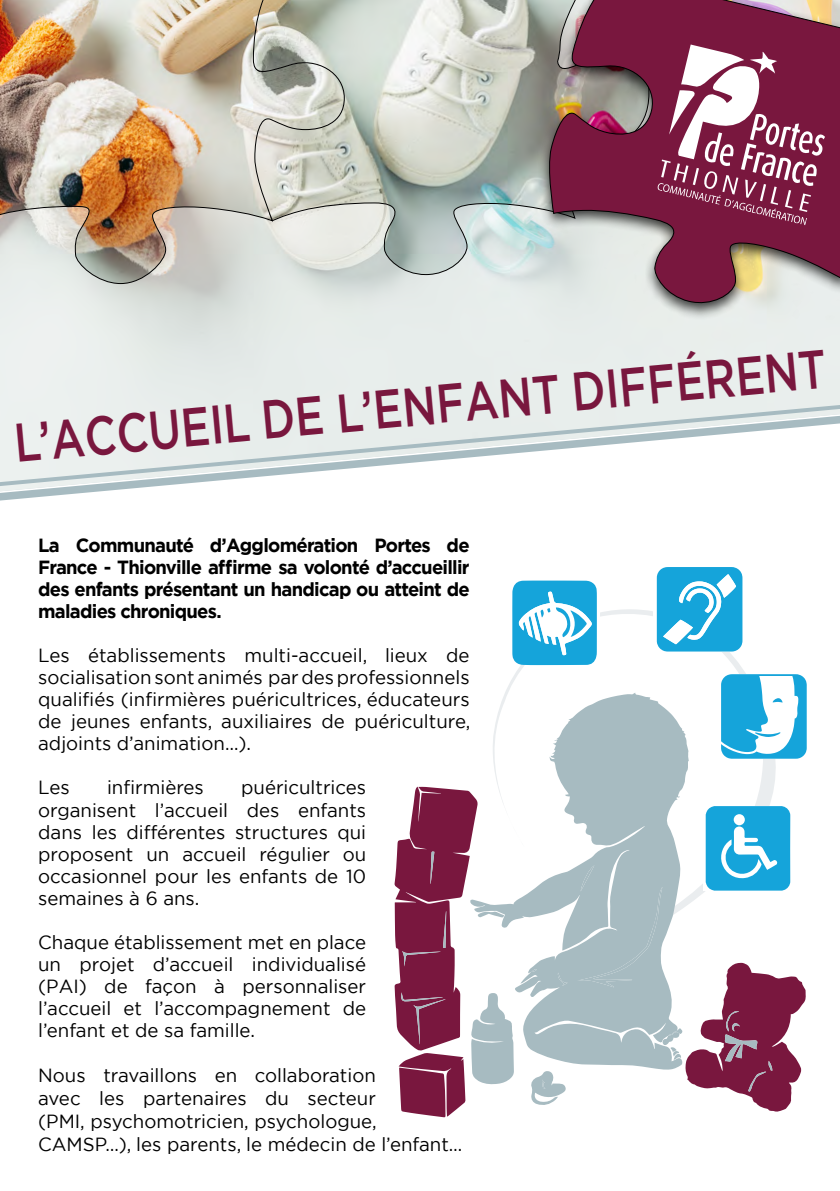
<style>
.page{position:relative;width:840px;height:1191px;background:#fff}
.page>*{position:absolute;margin:0;border:0;box-sizing:border-box;transform-origin:0 0}
.t1{font:500 54px "Gotham";color:#79173e;scale:.8 1}
.t2{font:19px/22px "Gotham";color:#000;text-align:justify}
.t3{font:700 19px/22.2px "Gotham";letter-spacing:-.04em;color:#000;text-align:justify}
</style>
<div class="page">
<svg style="left:0;top:486px;width:158px;height:14px"></svg>
<svg style="left:0;top:405px;width:839px;height:81px;fill:#e9eeed"></svg>
<img style="left:0;top:0;width:351px;height:284px">
<svg style="left:253px;top:0;width:284px;height:275px;background:#c6ccc4"></svg>
<div style="left:537px;top:0;width:302px;height:319px;background:#000;opacity:.75"></div>
<svg style="left:546px;top:0;width:293px;height:307px;background:#976172"></svg>
<svg style="left:656px;top:45px;width:168px;height:180px"></svg>
<svg style="left:505px;top:596px;width:295px;height:210px"></svg>
<svg style="left:596px;top:587px;width:3px;height:78px"></svg>
<svg style="left:512px;top:580px;width:84px;height:85px"></svg>
<div style="left:653px;top:567px;width:88px;height:84px;background:#fff"></div>
<svg style="left:656px;top:567px;width:85px;height:84px"></svg>
<div style="left:717px;top:674px;width:92px;height:84px;background:linear-gradient(to bottom,#fff,#fff)"></div>
<svg style="left:720px;top:674px;width:86px;height:84px"></svg>
<svg style="left:493px;top:692px;width:195px;height:378px"></svg>
<svg style="left:556px;top:972px;width:11px;height:13px"></svg>
<svg style="left:531px;top:969px;width:5px;height:3px"></svg>
<svg style="left:394px;top:786px;width:119px;height:331px"></svg>
<svg style="left:576px;top:806px;width:229px;height:306px"></svg>
<svg style="left:531px;top:1071px;width:34px;height:34px"></svg>
<h1 class="t1" style="left:11px;top:406px;width:1020px;rotate:-5deg">L’ACCUEIL DE L’ENFANT DIFFÉRENT</h1>
<p class="t3" style="left:38px;top:533px;width:433px">La Communauté d’Agglomération Portes de France - Thionville affirme sa volonté d’accueillir des enfants présentant un handicap ou atteint de maladies chroniques.</p>
<p class="t2" style="left:38px;top:644px;width:433px">Les établissements multi-accueil, lieux de socialisation sont animés par des professionnels qualifiés (infirmières puéricultrices, éducateurs de jeunes enfants, auxiliaires de puériculture, adjoints d’animation…).</p>
<p class="t2" style="left:38px;top:776px;width:33px">Les</p>
<p class="t2" style="left:107px;top:776px;width:98px">infirmières</p>
<p class="t2" style="left:38px;top:776px;width:329px;text-indent:203px">puéricultrices organisent l’accueil des enfants dans les différentes structures qui proposent un accueil régulier ou occasionnel pour les enfants de 10 semaines à 6 ans.</p>
<p class="t2" style="left:38px;top:930px;width:329px">Chaque établissement met en place un projet d’accueil individualisé (PAI) de façon à personnaliser l’accueil et l’accompagnement de l’enfant et de sa famille.</p>
<p class="t2" style="left:38px;top:1063px;width:425px;line-height:22.8px;text-align:left">Nous travaillons en collaboration<br>avec les partenaires du secteur<br>(PMI, psychomotricien, psychologue, CAMSP…), les parents, le médecin de l’enfant…</p>
</div>
